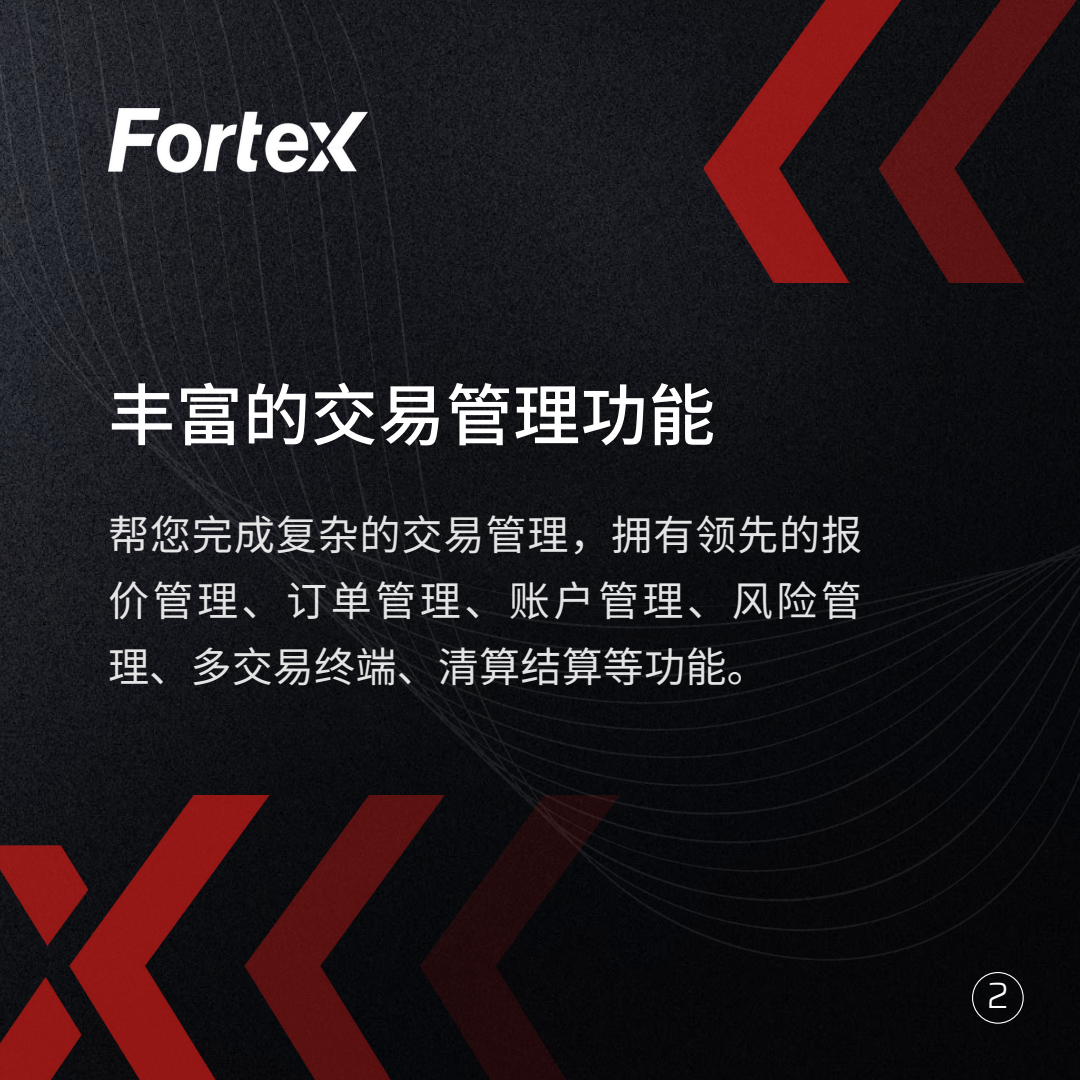
<style>
.page{position:relative;width:1080px;height:1080px;background:#fff}
.page>*{position:absolute;margin:0;border:0;box-sizing:border-box;transform-origin:0 0}
.t1{font:500 67.5px "Source Han Sans SC";color:#fff}
.t2{font:41.25px/65.8px "Source Han Sans SC";letter-spacing:.015em;color:#fff;text-align:justify}
.t3{font:300 36.45px "Saira";color:#fff}
</style>
<div class="page">
<img style="left:0;top:0;width:1080px;height:1080px">
<img style="left:108px;top:108px;width:259px;height:64px">
<img style="left:705px;top:0;width:375px;height:282px">
<img style="left:0;top:795px;width:620px;height:285px">
<svg style="left:972px;top:972px;width:52px;height:52px;background:#171619"></svg>
<p class="t1" style="left:108px;top:362px;width:609px">丰富的交易管理功能</p>
<p class="t2" style="left:108px;top:499px;width:756px">帮您完成复杂的交易管理，拥有领先的报价管理、订单管理、账⼾管理、⻛险管理、多交易终端、清算结算等功能。</p>
<p class="t3" style="left:987px;top:967px;width:24px">2</p>
</div>
